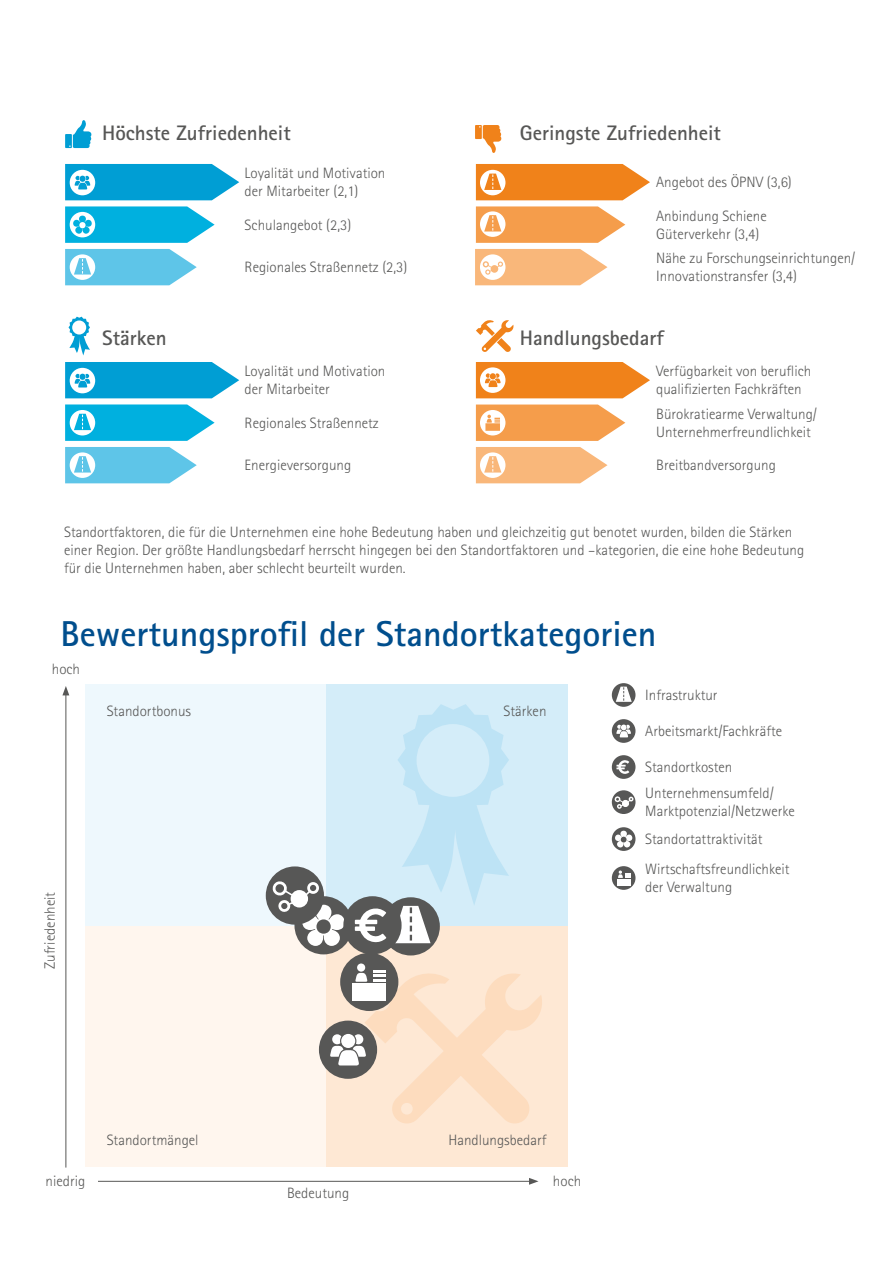
<style>
.page{position:relative;width:893px;height:1263px;background:#fff}
.page>*{position:absolute;margin:0;border:0;box-sizing:border-box;transform-origin:0 0}
.t1{font:700 36px "Rotis Sans Serif Std";color:#004e8d}
.t2{font:700 21px "Rotis Sans Serif Std";color:#575756}
.t3{font:300 15px/18px "Rotis Sans Serif Std";color:#575756}
</style>
<div class="page">
<svg style="left:476px;top:320px;width:38px;height:32px"></svg>
<svg style="left:475px;top:125px;width:26px;height:28px"></svg>
<svg style="left:65px;top:120px;width:26px;height:28px"></svg>
<svg style="left:69px;top:317px;width:21px;height:38px"></svg>
<svg style="left:65px;top:362px;width:174px;height:36px;background:#22abd9"></svg>
<svg style="left:65px;top:164px;width:174px;height:36px;background:#22abd9"></svg>
<svg style="left:476px;top:362px;width:174px;height:36px;background:#f29339"></svg>
<svg style="left:65px;top:206px;width:150px;height:37px;background:#2abde4"></svg>
<svg style="left:65px;top:447px;width:132px;height:36px"></svg>
<svg style="left:65px;top:404px;width:150px;height:37px;background:#2abde4"></svg>
<svg style="left:65px;top:249px;width:132px;height:36px"></svg>
<svg style="left:476px;top:206px;width:149px;height:37px;background:#f6ac68"></svg>
<svg style="left:476px;top:164px;width:174px;height:36px;background:#f19237"></svg>
<svg style="left:476px;top:447px;width:131px;height:36px;background:#f9c390"></svg>
<svg style="left:475px;top:249px;width:132px;height:36px"></svg>
<svg style="left:476px;top:404px;width:149px;height:37px;background:#f6ad69"></svg>
<div style="left:85px;top:925px;width:242px;height:241px;background:#fff6ee"></div>
<div style="left:85px;top:684px;width:242px;height:241px;background:#eef8fd"></div>
<div style="left:327px;top:925px;width:241px;height:241px;background:#fee8d4"></div>
<div style="left:327px;top:684px;width:241px;height:241px;background:#d4edf9"></div>
<hr style="left:66px;top:693px;width:1px;height:474px;background:#575756">
<svg style="left:62px;top:686px;width:7px;height:9px"></svg>
<hr style="left:98px;top:1181px;width:433px;height:1px;background:#575756">
<svg style="left:529px;top:1178px;width:9px;height:7px"></svg>
<div style="left:612px;top:719px;width:23px;height:24px;background:#575756;border-radius:50%"></div>
<svg style="left:616px;top:724px;width:15px;height:13px"></svg>
<svg style="left:612px;top:827px;width:23px;height:24px"></svg>
<svg style="left:615px;top:831px;width:17px;height:16px"></svg>
<div style="left:612px;top:683px;width:23px;height:24px;background:#575756;border-radius:50%"></div>
<svg style="left:616px;top:687px;width:16px;height:15px"></svg>
<div style="left:612px;top:755px;width:23px;height:24px;background:#575756;border-radius:50%"></div>
<svg style="left:616px;top:760px;width:13px;height:14px"></svg>
<div style="left:612px;top:790px;width:23px;height:24px;background:#575756;border-radius:50%"></div>
<div style="left:614px;top:796px;width:7px;height:6px;border:1px solid #fff;border-radius:2px"></div>
<svg style="left:617px;top:797px;width:16px;height:12px"></svg>
<svg style="left:612px;top:866px;width:23px;height:24px"></svg>
<div style="left:617px;top:878px;width:13px;height:7px;background:#fff"></div>
<svg style="left:618px;top:870px;width:12px;height:8px"></svg>
<div style="left:294px;top:896px;width:59px;height:58px;background:#575756;border-radius:50%"></div>
<svg style="left:302px;top:905px;width:43px;height:41px"></svg>
<div style="left:382px;top:897px;width:58px;height:58px;background:#575756;border-radius:50%"></div>
<div style="left:340px;top:953px;width:58px;height:58px;background:#575756;border-radius:50%"></div>
<div style="left:266px;top:866px;width:58px;height:59px;background:#575756;border-radius:50%"></div>
<div style="left:292px;top:891px;width:15px;height:15px;background:#fff;border-radius:50%"></div>
<div style="left:291px;top:890px;width:17px;height:17px;border:2px solid #fff;border-radius:50%"></div>
<svg style="left:303px;top:890px;width:8px;height:7px"></svg>
<div style="left:307px;top:882px;width:12px;height:12px;border:3px solid #fff;border-radius:50%"></div>
<svg style="left:272px;top:882px;width:24px;height:25px"></svg>
<div style="left:278px;top:900px;width:13px;height:12px;border:3px solid #fff;border-radius:4px"></div>
<div style="left:343px;top:896px;width:59px;height:58px;background:#575756;border-radius:50%"></div>
<svg style="left:355px;top:704px;width:154px;height:239px"></svg>
<div style="left:319px;top:1020px;width:58px;height:59px;background:#575756;border-radius:50%"></div>
<svg style="left:330px;top:963px;width:212px;height:160px"></svg>
<h2 class="t2" style="left:102px;top:119px;width:190px">Höchste Zufriedenheit</h2>
<h2 class="t2" style="left:520px;top:119px;width:203px">Geringste Zufriedenheit</h2>
<p class="t3" style="left:245px;top:164px;width:142px">Loyalität und Motivation der Mitarbeiter (2,1)</p>
<p class="t3" style="left:245px;top:216px;width:108px">Schulangebot (2,3)</p>
<p class="t3" style="left:245px;top:259px;width:164px">Regionales Straßennetz (2,3)</p>
<p class="t3" style="left:656px;top:173px;width:137px">Angebot des ÖPNV (3,6)</p>
<p class="t3" style="left:656px;top:207px;width:112px">Anbindung Schiene<br>Güterverkehr (3,4)</p>
<p class="t3" style="left:656px;top:250px;width:201px">Nähe zu Forschungseinrichtungen/<br>Innovationstransfer (3,4)</p>
<h2 class="t2" style="left:102px;top:325px;width:66px">Stärken</h2>
<h2 class="t2" style="left:520px;top:325px;width:145px">Handlungsbedarf</h2>
<p class="t3" style="left:245px;top:362px;width:142px">Loyalität und Motivation der Mitarbeiter</p>
<p class="t3" style="left:656px;top:362px;width:156px">Verfügbarkeit von beruflich qualifizierten Fachkräften</p>
<p class="t3" style="left:245px;top:414px;width:136px">Regionales Straßennetz</p>
<p class="t3" style="left:656px;top:405px;width:162px">Bürokratiearme Verwaltung/<br>Unternehmerfreundlichkeit</p>
<p class="t3" style="left:245px;top:457px;width:108px">Energieversorgung</p>
<p class="t3" style="left:656px;top:457px;width:121px">Breitbandversorgung</p>
<p class="t3" style="left:64px;top:524px;width:742px">Standortfaktoren, die für die Unternehmen eine hohe Bedeutung haben und gleichzeitig gut benotet wurden, bilden die Stärken einer Region. Der größte Handlungsbedarf herrscht hingegen bei den Standortfaktoren und –kategorien, die eine hohe Bedeutung für die Unternehmen haben, aber schlecht beurteilt wurden.</p>
<h1 class="t1" style="left:61px;top:611px;width:597px">Bewertungsprofil der Standortkategorien</h1>
<p class="t3" style="left:52px;top:660px;width:30px">hoch</p>
<p class="t3" style="left:107px;top:702px;width:86px">Standortbonus</p>
<p class="t3" style="left:41px;top:969px;width:78px;rotate:-90deg">Zufriedenheit</p>
<p class="t3" style="left:503px;top:702px;width:45px">Stärken</p>
<p class="t3" style="left:645px;top:686px;width:74px">Infrastruktur</p>
<p class="t3" style="left:645px;top:722px;width:138px">Arbeitsmarkt/Fachkräfte</p>
<p class="t3" style="left:645px;top:758px;width:89px">Standortkosten</p>
<p class="t3" style="left:645px;top:784px;width:151px">Unternehmensumfeld/<br>Marktpotenzial/Netzwerke</p>
<p class="t3" style="left:645px;top:824px;width:146px;line-height:29.8px">Standortattraktivität<br>Wirtschaftsfreundlichkeit</p>
<p class="t3" style="left:645px;top:878px;width:88px">der Verwaltung</p>
<p class="t3" style="left:107px;top:1131px;width:93px">Standortmängel</p>
<p class="t3" style="left:448px;top:1131px;width:100px">Handlungsbedarf</p>
<p class="t3" style="left:46px;top:1172px;width:41px">niedrig</p>
<p class="t3" style="left:553px;top:1172px;width:30px">hoch</p>
<p class="t3" style="left:287px;top:1184px;width:64px">Bedeutung</p>
</div>
